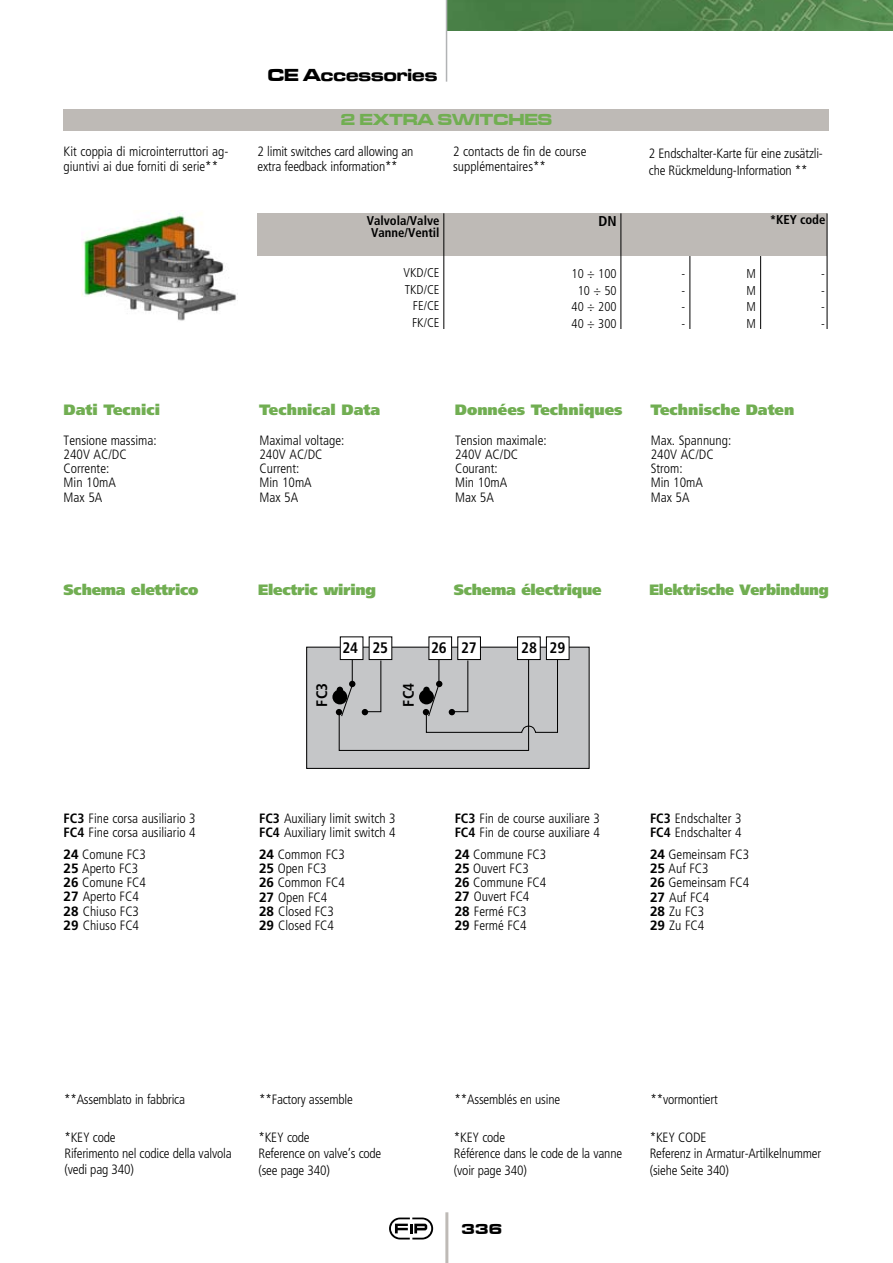
<style>
.page{position:relative;width:893px;height:1263px;background:#fff}
.page>*{position:absolute;margin:0;border:0;box-sizing:border-box;transform-origin:0 0}
.t1{font:18px "Microgramma D Bold Exte";color:#000}
.t2{font:16.5px "Microgramma D Bold Exte";color:#71ae52}
.t3{font:700 condensed 15.3px "Frutiger";color:#000}
.t4{font:900 15px "Frutiger";color:#71ae52}
.t5{font:900 15px "Frutiger";letter-spacing:-.02em;color:#71ae52}
.t6{font:900 15px "Frutiger";letter-spacing:-.02em;color:#71ae52;scale:.95 1}
.t7{font:15px "Microgramma D Bold Exte";color:#000}
.t8{font:700 condensed 14.25px "Frutiger";color:#000}
.t9{font:300 condensed 13.5px/14.2px "Frutiger";color:#000}
.t10{font:300 condensed 12.75px/16.5px "Frutiger";color:#000;text-align:justify}
.t11{font:700 condensed 12.75px/12px "Frutiger";color:#000;text-align:center}
.s1{font-weight:700}
.s2{font-weight:700;font-stretch:normal}
</style>
<div class="page">
<hr style="left:445px;top:1212px;width:3px;height:51px;background:#bebab6">
<svg style="left:389px;top:1217px;width:44px;height:22px"></svg>
<img style="left:447px;top:0;width:446px;height:30px">
<hr style="left:446px;top:0;width:1px;height:82px;background:#b1b3b4">
<div style="left:64px;top:109px;width:765px;height:22px;background:#bebab6"></div>
<div style="left:258px;top:213px;width:569px;height:43px;background:#bebab6"></div>
<hr style="left:443px;top:213px;width:1px;height:116px;background:#000">
<hr style="left:827px;top:213px;width:1px;height:116px;background:#000">
<hr style="left:620px;top:213px;width:1px;height:116px;background:#000">
<hr style="left:689px;top:256px;width:1px;height:73px;background:#000">
<hr style="left:760px;top:256px;width:1px;height:73px;background:#000">
<img style="left:82px;top:214px;width:156px;height:107px">
<svg style="left:306px;top:646px;width:284px;height:123px;background:#bcbdbf"></svg>
<div style="left:419px;top:689px;width:15px;height:15px;background:#000;border-radius:50%"></div>
<div style="left:423px;top:687px;width:7px;height:6px;background:#000;border-radius:50%"></div>
<h1 class="t1" style="left:268px;top:63px;width:171px">CE Accessories</h1>
<p class="t2" style="left:341px;top:108px;width:213px">2 EXTRA SWITCHES</p>
<p class="t9" style="left:64px;top:145px;width:166px">Kit coppia di microinterruttori ag&shy;giuntivi ai due forniti di serie**</p>
<p class="t9" style="left:258px;top:145px;width:157px">2 limit switches card allowing an extra feedback information**</p>
<p class="t9" style="left:453px;top:145px;width:135px">2 contacts de fin de course supplémentaires**</p>
<p class="t9" style="left:649px;top:146px;width:175px;line-height:16.2px">2 Endschalter-Karte für eine zusätzli&shy;che Rückmeldung-Information **</p>
<p class="t11" style="left:770px;top:214px;width:57px">*KEY code</p>
<p class="t11" style="left:367px;top:214px;width:74px">Valvola/Valve<br>Vanne/Ventil</p>
<p class="t10" style="left:404px;top:265px;width:37px;text-align:right">VKD/CE<br>TKD/CE<br>FE/CE<br>FK/CE</p>
<p class="t10" style="left:821px;top:266px;width:5px">- - - -</p>
<p class="t8" style="left:598px;top:212px;width:20px">DN</p>
<p class="t10" style="left:572px;top:266px;width:46px;text-align:center">10 ÷ 100<br>10 ÷ 50<br>40 ÷ 200<br>40 ÷ 300</p>
<p class="t10" style="left:681px;top:266px;width:5px">- - - -</p>
<p class="t10" style="left:746px;top:266px;width:11px">M M M M</p>
<p class="t4" style="left:64px;top:400px;width:98px">Dati Tecnici</p>
<p class="t4" style="left:259px;top:400px;width:122px">Technical Data</p>
<p class="t4" style="left:455px;top:400px;width:169px">Données Techniques</p>
<p class="t4" style="left:650px;top:400px;width:145px">Technische Daten</p>
<p class="t9" style="left:64px;top:433px;width:95px">Tensione massima:<br>240V AC/DC<br>Corrente:<br>Min 10mA<br>Max 5A</p>
<p class="t9" style="left:259px;top:433px;width:86px">Maximal voltage:<br>240V AC/DC<br>Current:<br>Min 10mA<br>Max 5A</p>
<p class="t9" style="left:455px;top:433px;width:93px">Tension maximale:<br>240V AC/DC<br>Courant:<br>Min 10mA<br>Max 5A</p>
<p class="t9" style="left:651px;top:433px;width:82px">Max. Spannung:<br>240V AC/DC<br>Strom:<br>Min 10mA<br>Max 5A</p>
<p class="t5" style="left:64px;top:580px;width:136px">Schema elettrico</p>
<p class="t5" style="left:258px;top:580px;width:119px">Electric wiring</p>
<p class="t5" style="left:454px;top:580px;width:149px">Schema électrique</p>
<p class="t6" style="left:649px;top:580px;width:190px">Elektrische Verbindung</p>
<p class="t3" style="left:342px;top:638px;width:47px">24 25</p>
<p class="t3" style="left:431px;top:638px;width:47px">26 27</p>
<p class="t3" style="left:521px;top:638px;width:46px">28 29</p>
<p class="t9" style="left:64px;top:811px;width:134px"><span class="s1">FC3</span> Fine corsa ausiliario 3<br><span class="s1">FC4</span> Fine corsa ausiliario 4</p>
<p class="t9" style="left:64px;top:847px;width:84px"><span class="s2">24</span> Comune FC3<br><span class="s2">25</span> Aperto FC3<br><span class="s2">26</span> Comune FC4<br><span class="s2">27</span> Aperto FC4<br><span class="s2">28</span> Chiuso FC3<br><span class="s2">29</span> Chiuso FC4</p>
<p class="t3" style="left:313px;top:706px;width:25px;rotate:-90deg">FC3</p>
<p class="t3" style="left:399px;top:706px;width:25px;rotate:-90deg">FC4</p>
<p class="t9" style="left:259px;top:811px;width:138px"><span class="s1">FC3</span> Auxiliary limit switch 3<br><span class="s1">FC4</span> Auxiliary limit switch 4</p>
<p class="t9" style="left:259px;top:847px;width:87px"><span class="s2">24</span> Common FC3<br><span class="s2">25</span> Open FC3<br><span class="s2">26</span> Common FC4<br><span class="s2">27</span> Open FC4<br><span class="s2">28</span> Closed FC3<br><span class="s2">29</span> Closed FC4</p>
<p class="t9" style="left:455px;top:811px;width:147px"><span class="s1">FC3</span> Fin de course auxiliare 3<br><span class="s1">FC4</span> Fin de course auxiliare 4</p>
<p class="t9" style="left:455px;top:847px;width:93px"><span class="s2">24</span> Commune FC3<br><span class="s2">25</span> Ouvert FC3<br><span class="s2">26</span> Commune FC4<br><span class="s2">27</span> Ouvert FC4<br><span class="s2">28</span> Fermé FC3<br><span class="s2">29</span> Fermé FC4</p>
<p class="t9" style="left:650px;top:811px;width:93px"><span class="s1">FC3</span> Endschalter 3<br><span class="s1">FC4</span> Endschalter 4</p>
<p class="t9" style="left:650px;top:847px;width:101px"><span class="s2">24</span> Gemeinsam FC3<br><span class="s2">25</span> Auf FC3<br><span class="s2">26</span> Gemeinsam FC4<br><span class="s2">27</span> Auf FC4<br><span class="s2">28</span> Zu FC3<br><span class="s2">29</span> Zu FC4</p>
<p class="t9" style="left:64px;top:1092px;width:122px">**Assemblato in fabbrica</p>
<p class="t9" style="left:259px;top:1092px;width:95px">**Factory assemble</p>
<p class="t9" style="left:455px;top:1092px;width:107px">**Assemblés en usine</p>
<p class="t9" style="left:650px;top:1092px;width:69px">**vormontiert</p>
<p class="t9" style="left:64px;top:1129px;width:169px;line-height:16.2px">*KEY code<br>Riferimento nel codice della valvola (vedi pag 340)</p>
<p class="t9" style="left:258px;top:1129px;width:124px;line-height:16.2px">*KEY code<br>Reference on valve’s code (see page 340)</p>
<p class="t9" style="left:454px;top:1129px;width:170px;line-height:16.2px">*KEY code<br>Référence dans le code de la vanne (voir page 340)</p>
<p class="t9" style="left:650px;top:1129px;width:173px;line-height:16.2px">*KEY CODE<br>Referenz in Armatur-Artilkelnummer (siehe Seite 340)</p>
<p class="t7" style="left:462px;top:1218px;width:42px">336</p>
</div>
